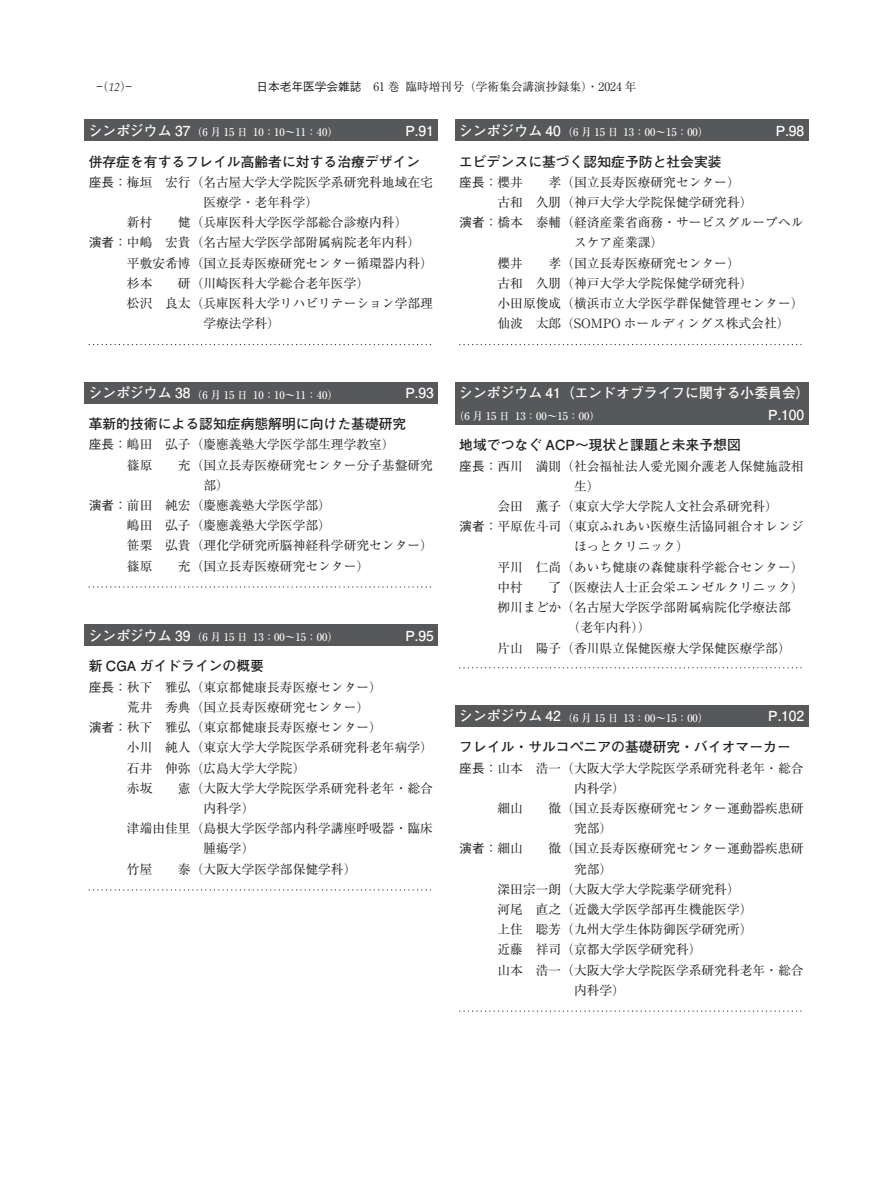
<style>
.page{position:relative;width:893px;height:1191px;background:#fff}
.page>*{position:absolute;margin:0;border:0;box-sizing:border-box;transform-origin:0 0}
.t1{font:700 13.8px "Futo Go B101 Pr 6 N";color:#231f20}
.t2{font:700 13.8px/21.3px "Futo Go B101 Pr 6 N";color:#fff}
.t3{font:12.75px/20.2px "Ryumin Pr 6 N";color:#231f20}
.t4{font:500 12.75px "Gothic BBB Pr 6 N";color:#231f20}
.t5{font:11.7px "Ryumin Pr 6 N";color:#231f20}
.t6{font:500 11.7px "Gothic BBB Pr 6 N";color:#231f20}
.t7{font:11.7px "Ryumin Pr 6 N";color:#231f20;scale:.5 1}
.t8{font:500 10.65px "Ryumin Pr 6 N";color:#fff}
.s1{font-family:"Palatino LT Std";font-weight:300;font-style:italic}
.s2{font-family:"Ryumin Pr 6 N";font-weight:400}
.s3{font-family:"Gothic BBB Pr 6 N";font-weight:500}
</style>
<div class="page">
<svg style="left:89px;top:344px;width:343px;height:1px"></svg>
<svg style="left:89px;top:586px;width:342px;height:1px"></svg>
<svg style="left:89px;top:889px;width:342px;height:1px"></svg>
<svg style="left:459px;top:344px;width:343px;height:1px"></svg>
<svg style="left:459px;top:667px;width:343px;height:1px"></svg>
<svg style="left:459px;top:1010px;width:343px;height:1px"></svg>
<div style="left:84px;top:120px;width:354px;height:21px;background:#57585a"></div>
<div style="left:84px;top:382px;width:354px;height:22px;background:#57585a"></div>
<div style="left:84px;top:625px;width:354px;height:21px;background:#57585a"></div>
<div style="left:455px;top:120px;width:353px;height:21px;background:#57585a"></div>
<div style="left:455px;top:382px;width:353px;height:43px;background:#57585a"></div>
<div style="left:455px;top:705px;width:353px;height:22px;background:#57585a"></div>
<p class="t7" style="left:97px;top:78px;width:72px">―（<span class="s1">12</span>）―</p>
<p class="t6" style="left:256px;top:77px;width:107px">日本老年医学会雑誌</p>
<p class="t5" style="left:406px;top:78px;width:233px">臨時増刊号（学術集会講演抄録集）・2024 年</p>
<p class="t5" style="left:373px;top:78px;width:28px">61 巻</p>
<p class="t2" style="left:89px;top:119px;width:103px">シンポジウム 37</p>
<p class="t1" style="left:89px;top:150px;width:333px">併存症を有するフレイル高齢者に対する治療デザイン</p>
<p class="t3" style="left:165px;top:171px;width:269px">宏行（名古屋大学大学院医学系研究科地域在宅</p>
<p class="t2" style="left:405px;top:119px;width:30px">P.91</p>
<p class="t8" style="left:192px;top:124px;width:57px">（6 月 15 日</p>
<p class="t8" style="left:253px;top:124px;width:86px">10：10～11：40）</p>
<p class="t4" style="left:89px;top:172px;width:65px">座長：<span class="s2">梅垣</span></p>
<p class="t2" style="left:459px;top:119px;width:103px">シンポジウム 40</p>
<p class="t1" style="left:459px;top:150px;width:264px">エビデンスに基づく認知症予防と社会実装</p>
<p class="t3" style="left:548px;top:171px;width:193px">孝（国立長寿医療研究センター(</p>
<p class="t8" style="left:562px;top:124px;width:57px">（6 月 15 日</p>
<p class="t8" style="left:624px;top:124px;width:86px">13：00～15：00）</p>
<p class="t4" style="left:459px;top:172px;width:65px">座長：<span class="s2">櫻井</span></p>
<p class="t2" style="left:776px;top:119px;width:30px">P.98</p>
<p class="t3" style="left:127px;top:212px;width:27px">新村</p>
<p class="t3" style="left:178px;top:191px;width:231px;text-indent:26px">医療学・老年科学(<br>健（兵庫医科大学医学部総合診療内科(</p>
<p class="t3" style="left:165px;top:232px;width:256px">宏貴（名古屋大学医学部附属病院老年内科(</p>
<p class="t4" style="left:89px;top:232px;width:65px">演者：<span class="s2">中嶋</span></p>
<p class="t3" style="left:127px;top:252px;width:307px">平敷安希博（国立長寿医療研究センター循環器内科(</p>
<p class="t3" style="left:178px;top:272px;width:193px">研（川崎医科大学総合老年医学(</p>
<p class="t3" style="left:127px;top:272px;width:27px">杉本</p>
<p class="t3" style="left:127px;top:292px;width:27px">松沢</p>
<p class="t3" style="left:165px;top:292px;width:269px">良太（兵庫医科大学リハビリテーション学部理</p>
<p class="t3" style="left:203px;top:313px;width:78px">学療法学科(</p>
<p class="t2" style="left:89px;top:382px;width:103px">シンポジウム 38</p>
<p class="t1" style="left:89px;top:413px;width:319px">革新的技術による認知症病態解明に向けた基礎研究</p>
<p class="t3" style="left:165px;top:434px;width:231px">弘子（慶應義塾大学医学部生理学教室(</p>
<p class="t2" style="left:405px;top:382px;width:30px">P.93</p>
<p class="t8" style="left:192px;top:386px;width:57px">（6 月 15 日</p>
<p class="t8" style="left:253px;top:386px;width:86px">10：10～11：40）</p>
<p class="t4" style="left:89px;top:434px;width:65px">座長：<span class="s2">嶋田</span></p>
<p class="t3" style="left:127px;top:454px;width:27px">篠原</p>
<p class="t3" style="left:178px;top:454px;width:256px">充（国立長寿医療研究センター分子基盤研究</p>
<p class="t4" style="left:89px;top:495px;width:65px">演者：<span class="s2">前田</span></p>
<p class="t3" style="left:165px;top:474px;width:167px;text-indent:38px">部(<br>純宏（慶應義塾大学医学部(</p>
<p class="t3" style="left:127px;top:514px;width:27px">嶋田</p>
<p class="t3" style="left:165px;top:514px;width:167px">弘子（慶應義塾大学医学部(</p>
<p class="t3" style="left:127px;top:535px;width:27px">笹栗</p>
<p class="t3" style="left:165px;top:535px;width:269px">弘貴（理化学研究所脳神経科学研究センター(</p>
<p class="t3" style="left:127px;top:555px;width:27px">篠原</p>
<p class="t3" style="left:178px;top:555px;width:193px">充（国立長寿医療研究センター(</p>
<p class="t2" style="left:89px;top:624px;width:103px">シンポジウム 39</p>
<p class="t1" style="left:89px;top:655px;width:177px">新 CGA ガイドラインの概要</p>
<p class="t3" style="left:165px;top:676px;width:218px">雅弘（東京都健康長寿医療センター(</p>
<p class="t8" style="left:192px;top:628px;width:57px">（6 月 15 日</p>
<p class="t8" style="left:253px;top:628px;width:86px">13：00～15：00）</p>
<p class="t4" style="left:89px;top:677px;width:65px">座長：<span class="s2">秋下</span></p>
<p class="t3" style="left:127px;top:696px;width:27px">荒井</p>
<p class="t4" style="left:89px;top:717px;width:65px">演者：<span class="s2">秋下</span></p>
<p class="t3" style="left:165px;top:696px;width:205px">秀典（国立長寿医療研究センター(</p>
<p class="t3" style="left:165px;top:716px;width:218px">雅弘（東京都健康長寿医療センター(</p>
<p class="t2" style="left:405px;top:624px;width:30px">P.95</p>
<p class="t3" style="left:127px;top:737px;width:27px">小川</p>
<p class="t3" style="left:165px;top:737px;width:269px">純人（東京大学大学院医学系研究科老年病学(</p>
<p class="t3" style="left:127px;top:757px;width:27px">石井</p>
<p class="t3" style="left:165px;top:757px;width:142px">伸弥（広島大学大学院(</p>
<p class="t3" style="left:127px;top:777px;width:27px">赤坂</p>
<p class="t3" style="left:178px;top:777px;width:256px">憲（大阪大学大学院医学系研究科老年・総合</p>
<p class="t3" style="left:203px;top:797px;width:52px">内科学(</p>
<p class="t3" style="left:127px;top:817px;width:307px">津端由佳里（島根大学医学部内科学講座呼吸器・臨床</p>
<p class="t3" style="left:203px;top:838px;width:52px">腫瘍学(</p>
<p class="t3" style="left:178px;top:858px;width:180px">泰（大阪大学医学部保健学科(</p>
<p class="t3" style="left:127px;top:858px;width:27px">竹屋</p>
<p class="t3" style="left:497px;top:191px;width:27px">古和</p>
<p class="t4" style="left:459px;top:212px;width:65px">演者：<span class="s2">橋本</span></p>
<p class="t3" style="left:497px;top:252px;width:27px">櫻井</p>
<p class="t3" style="left:536px;top:191px;width:218px">久朋（神戸大学大学院保健学研究科(</p>
<p class="t3" style="left:536px;top:212px;width:269px">泰輔（経済産業省商務・サービスグループヘル</p>
<p class="t3" style="left:548px;top:232px;width:193px;text-indent:26px">スケア産業課(<br>孝（国立長寿医療研究センター(</p>
<p class="t3" style="left:536px;top:272px;width:218px">久朋（神戸大学大学院保健学研究科(</p>
<p class="t3" style="left:497px;top:272px;width:27px">古和</p>
<p class="t3" style="left:497px;top:292px;width:308px">小田原俊成（横浜市立大学医学群保健管理センター(</p>
<p class="t3" style="left:536px;top:313px;width:255px">太郎（SOMPO ホールディングス株式会社(</p>
<p class="t3" style="left:497px;top:313px;width:27px">仙波</p>
<p class="t2" style="left:768px;top:382px;width:43px;text-indent:-309px">シンポジウム 41（エンドオブライフに関する小委員会(<br>P.100</p>
<p class="t8" style="left:454px;top:407px;width:57px">（6 月 15 日</p>
<p class="t1" style="left:459px;top:434px;width:283px">地域でつなぐ ACP～現状と課題と未来予想図</p>
<p class="t3" style="left:536px;top:455px;width:269px">満則（社会福祉法人愛光園介護老人保健施設相</p>
<p class="t8" style="left:515px;top:407px;width:86px">13：00～15：00）</p>
<p class="t4" style="left:459px;top:455px;width:65px">座長：<span class="s2">西川</span></p>
<p class="t3" style="left:536px;top:475px;width:244px;text-indent:38px">生(<br>薫子（東京大学大学院人文社会系研究科(</p>
<p class="t3" style="left:497px;top:495px;width:27px">会田</p>
<p class="t3" style="left:459px;top:516px;width:346px"><span class="s3">演者：</span>平原佐斗司（東京ふれあい医療生活協同組合オレンジ</p>
<p class="t3" style="left:574px;top:536px;width:116px">ほっとクリニック(</p>
<p class="t3" style="left:536px;top:556px;width:269px">仁尚（あいち健康の森健康科学総合センター(</p>
<p class="t3" style="left:497px;top:556px;width:27px">平川</p>
<p class="t3" style="left:548px;top:576px;width:257px">了（医療法人士正会栄エンゼルクリニック(</p>
<p class="t3" style="left:497px;top:576px;width:27px">中村</p>
<p class="t3" style="left:497px;top:596px;width:295px">栁川まどか（名古屋大学医学部附属病院化学療法部</p>
<p class="t3" style="left:568px;top:617px;width:84px">（老年内科 ((</p>
<p class="t3" style="left:536px;top:637px;width:257px">陽子（香川県立保健医療大学保健医療学部(</p>
<p class="t3" style="left:497px;top:637px;width:27px">片山</p>
<p class="t2" style="left:459px;top:705px;width:103px">シンポジウム 42</p>
<p class="t1" style="left:459px;top:736px;width:333px">フレイル・サルコペニアの基礎研究・バイオマーカー</p>
<p class="t3" style="left:536px;top:757px;width:269px">浩一（大阪大学大学院医学系研究科老年・総合</p>
<p class="t2" style="left:768px;top:705px;width:38px">P.102</p>
<p class="t8" style="left:562px;top:709px;width:57px">（6 月 15 日</p>
<p class="t8" style="left:624px;top:709px;width:86px">13：00～15：00）</p>
<p class="t4" style="left:459px;top:757px;width:65px">座長：<span class="s2">山本</span></p>
<p class="t3" style="left:497px;top:797px;width:27px">細山</p>
<p class="t4" style="left:459px;top:838px;width:65px">演者：<span class="s2">細山</span></p>
<p class="t3" style="left:548px;top:777px;width:257px;text-indent:26px">内科学(<br>徹（国立長寿医療研究センター運動器疾患研</p>
<p class="t3" style="left:548px;top:817px;width:257px;text-indent:26px">究部(<br>徹（国立長寿医療研究センター運動器疾患研</p>
<p class="t3" style="left:574px;top:858px;width:40px">究部(</p>
<p class="t3" style="left:497px;top:878px;width:244px">深田宗一朗（大阪大学大学院薬学研究科(</p>
<p class="t3" style="left:536px;top:898px;width:218px">直之（近畿大学医学部再生機能医学(</p>
<p class="t3" style="left:497px;top:898px;width:27px">河尾</p>
<p class="t3" style="left:497px;top:918px;width:27px">上住</p>
<p class="t3" style="left:536px;top:918px;width:218px">聡芳（九州大学生体防御医学研究所(</p>
<p class="t3" style="left:497px;top:938px;width:27px">近藤</p>
<p class="t3" style="left:536px;top:938px;width:167px">祥司（京都大学医学研究科(</p>
<p class="t3" style="left:497px;top:959px;width:27px">山本</p>
<p class="t3" style="left:536px;top:959px;width:269px">浩一（大阪大学大学院医学系研究科老年・総合</p>
<p class="t3" style="left:574px;top:979px;width:52px">内科学(</p>
</div>
